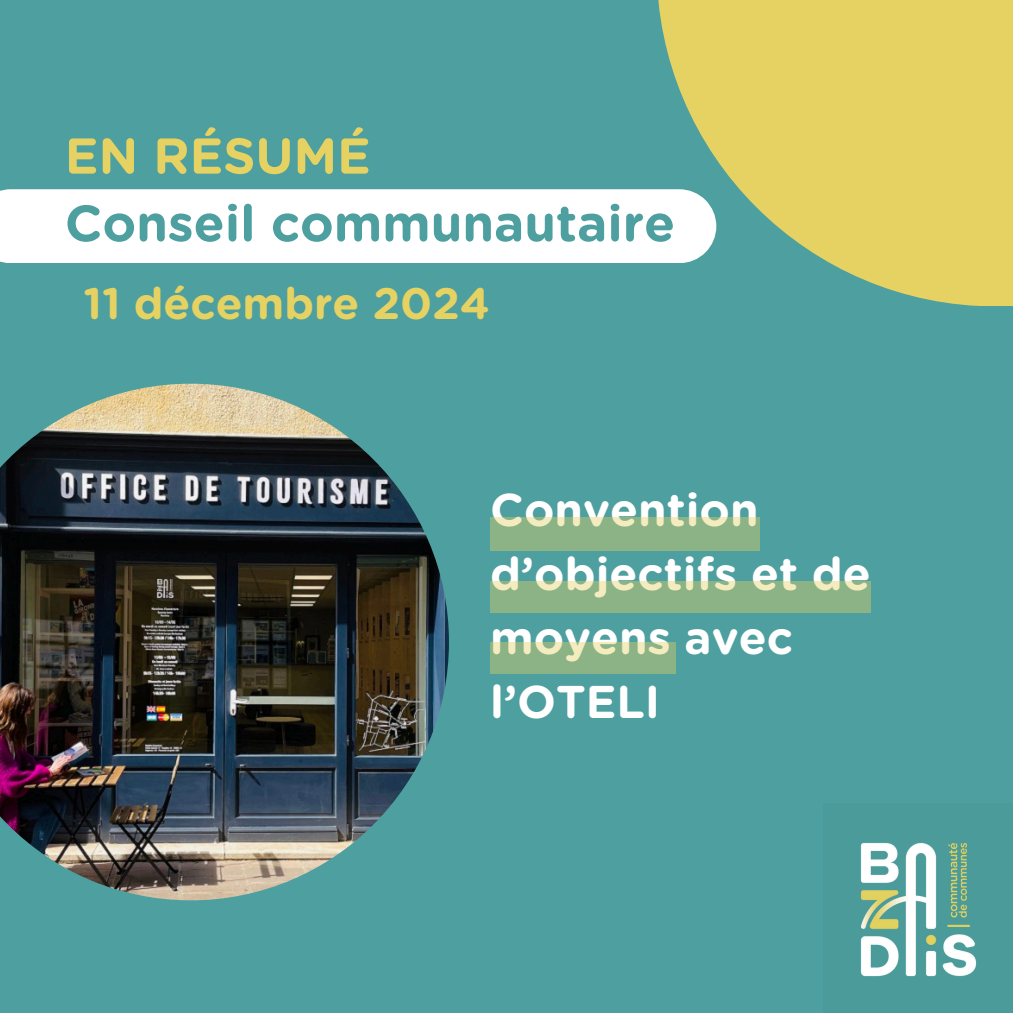
<style>
.page{position:relative;width:1013px;height:1013px;background:#fff}
.page>*{position:absolute;margin:0;border:0;box-sizing:border-box;transform-origin:0 0}
.t1{font:700 50.88px "Gotham Rounded";color:#4e9f9f}
.t2{font:700 50.25px "Gotham Rounded";color:#e5d262}
.t3{font:700 45.88px/63.8px "Gotham Rounded";color:#fff}
.t4{font:700 44px "Gotham Rounded";color:#e5d262}
</style>
<div class="page">
<div style="left:0;top:0;width:1012px;height:1012px;background:#4e9f9f"></div>
<svg style="left:658px;top:0;width:354px;height:306px;fill:#e5d262"></svg>
<div style="left:0;top:189px;width:716px;height:74px;background:#fff"></div>
<div style="left:490px;top:517px;width:269px;height:33px;background:#8bb386"></div>
<img style="left:0;top:384px;width:449px;height:516px">
<img style="left:861px;top:843px;width:116px;height:134px">
<div style="left:490px;top:581px;width:380px;height:32px;background:#8bb386"></div>
<div style="left:490px;top:642px;width:185px;height:31px;background:#8bb386"></div>
<h2 class="t2" style="left:65px;top:133px;width:307px">EN RÉSUMÉ</h2>
<p class="t1" style="left:65px;top:200px;width:612px">Conseil communautaire</p>
<p class="t4" style="left:83px;top:284px;width:408px">11 décembre 2024</p>
<h1 class="t3" style="left:490px;top:481px;width:382px">Convention d’objectifs et de moyens avec l’OTELI</h1>
</div>
